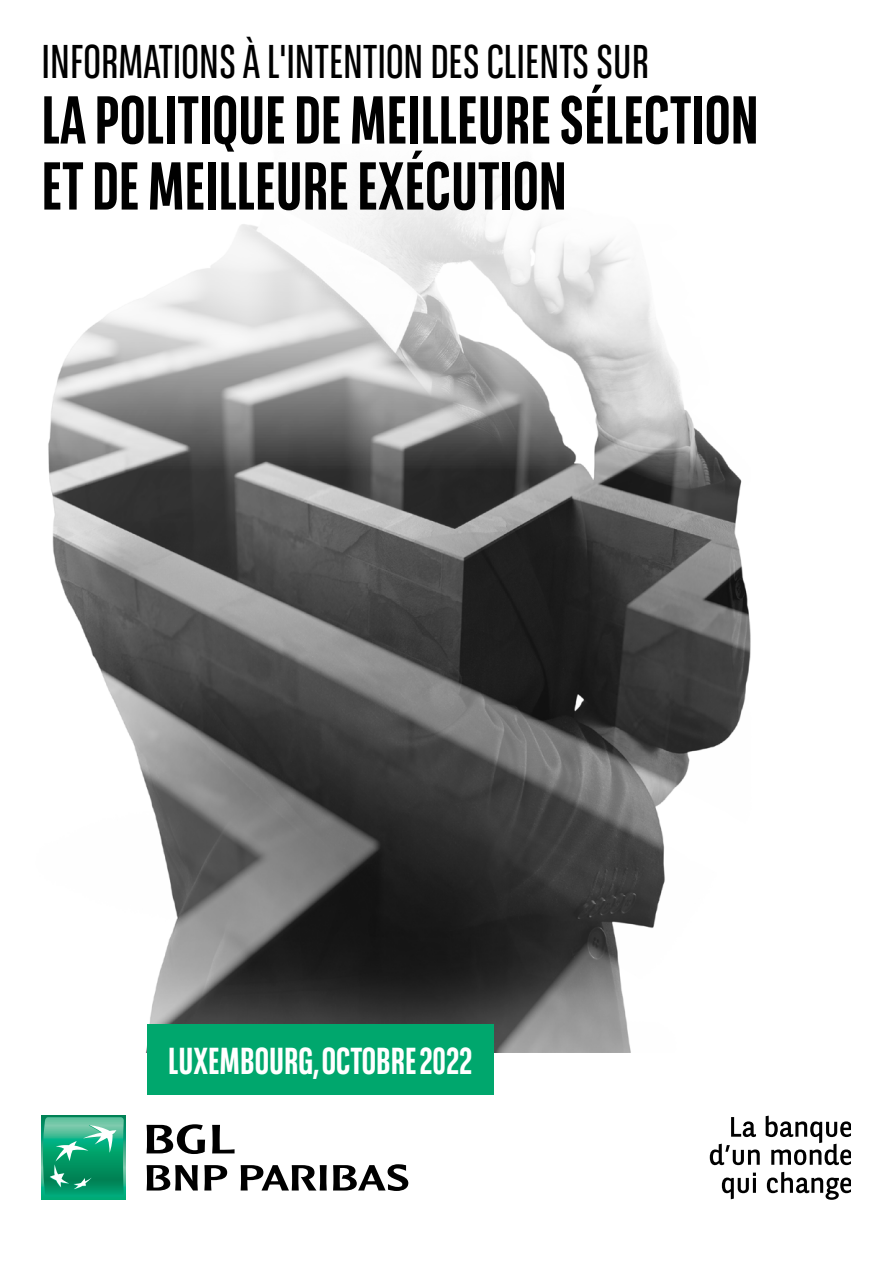
<style>
.page{position:relative;width:893px;height:1263px;background:#fff}
.page>*{position:absolute;margin:0;border:0;box-sizing:border-box;transform-origin:0 0}
.t1{font:700 67.5px/66px "BNPP Sans Condensed";color:#000}
.t2{font:47.25px "BNPP Sans Condensed";color:#000}
.t3{font:700 37.5px "BNPP Sans Condensed";color:#fff}
</style>
<div class="page">
<img style="left:49px;top:472px;width:702px;height:580px">
<div style="left:41px;top:1116px;width:85px;height:84px;background:linear-gradient(to right,#00ab76,#00ab76)"></div>
<svg style="left:43px;top:1117px;width:81px;height:80px"></svg>
<svg style="left:147px;top:1124px;width:58px;height:30px"></svg>
<svg style="left:212px;top:1125px;width:23px;height:28px"></svg>
<svg style="left:147px;top:1165px;width:51px;height:25px"></svg>
<svg style="left:204px;top:1165px;width:23px;height:25px"></svg>
<svg style="left:241px;top:1165px;width:86px;height:25px"></svg>
<svg style="left:333px;top:1164px;width:75px;height:27px"></svg>
<svg style="left:731px;top:1117px;width:25px;height:20px"></svg>
<svg style="left:710px;top:1144px;width:50px;height:21px"></svg>
<svg style="left:766px;top:1116px;width:85px;height:49px"></svg>
<svg style="left:722px;top:1172px;width:34px;height:27px"></svg>
<svg style="left:767px;top:1172px;width:84px;height:28px"></svg>
<svg style="left:48px;top:176px;width:686px;height:296px"></svg>
<div style="left:147px;top:1024px;width:346px;height:70px;background:#00a76d"></div>
<p class="t2" style="left:41px;top:32px;width:609px">INFORMATIONS À L'INTENTION DES CLIENTS SUR</p>
<p class="t1" style="left:41px;top:87px;width:719px">LA POLITIQUE DE MEILLEURE SÉLECTION<br>ET DE MEILLEURE EXÉCUTION</p>
<p class="t3" style="left:168px;top:1039px;width:306px">LUXEMBOURG, OCTOBRE 2022</p>
</div>
